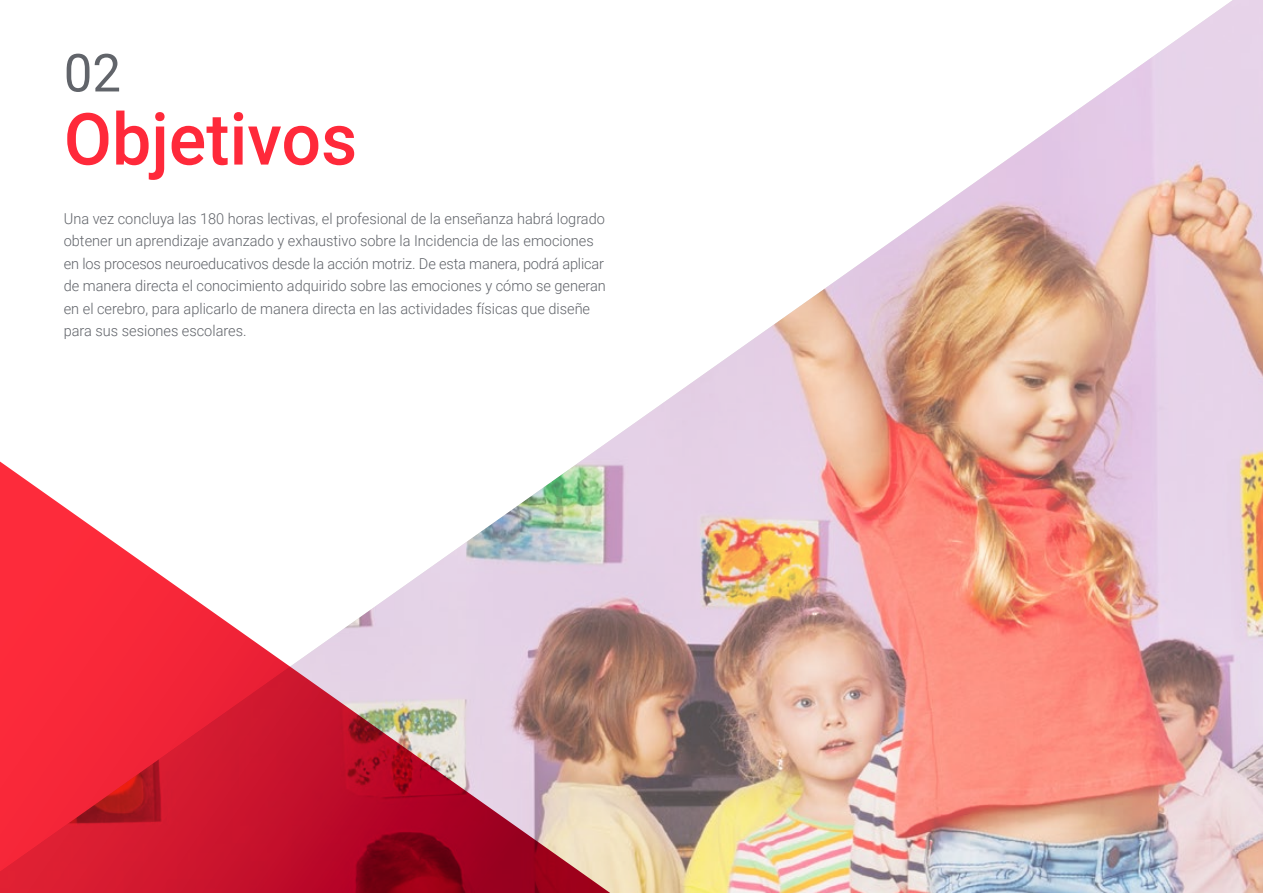
<style>
.page{position:relative;width:1263px;height:893px;background:#fff}
.page>*{position:absolute;margin:0;border:0;box-sizing:border-box;transform-origin:0 0}
.t1{font:500 72px "Roboto";color:#ff293a}
.t2{font:52.5px "Roboto";color:#61646a}
.t3{font:300 15px/22.5px "Roboto";color:#61646a}
</style>
<div class="page">
<img style="left:602px;top:0;width:661px;height:893px">
<svg style="left:0;top:446px;width:640px;height:447px"></svg>
<h2 class="t2" style="left:64px;top:36px;width:59px">02</h2>
<h1 class="t1" style="left:64px;top:89px;width:295px">Objetivos</h1>
<p class="t3" style="left:64px;top:207px;width:544px">Una vez concluya las 180 horas lectivas, el profesional de la enseñanza habrá logrado obtener un aprendizaje avanzado y exhaustivo sobre la Incidencia de las emociones en los procesos neuroeducativos desde la acción motriz. De esta manera, podrá aplicar de manera directa el conocimiento adquirido sobre las emociones y cómo se generan en el cerebro, para aplicarlo de manera directa en las actividades físicas que diseñe para sus sesiones escolares.</p>
</div>
